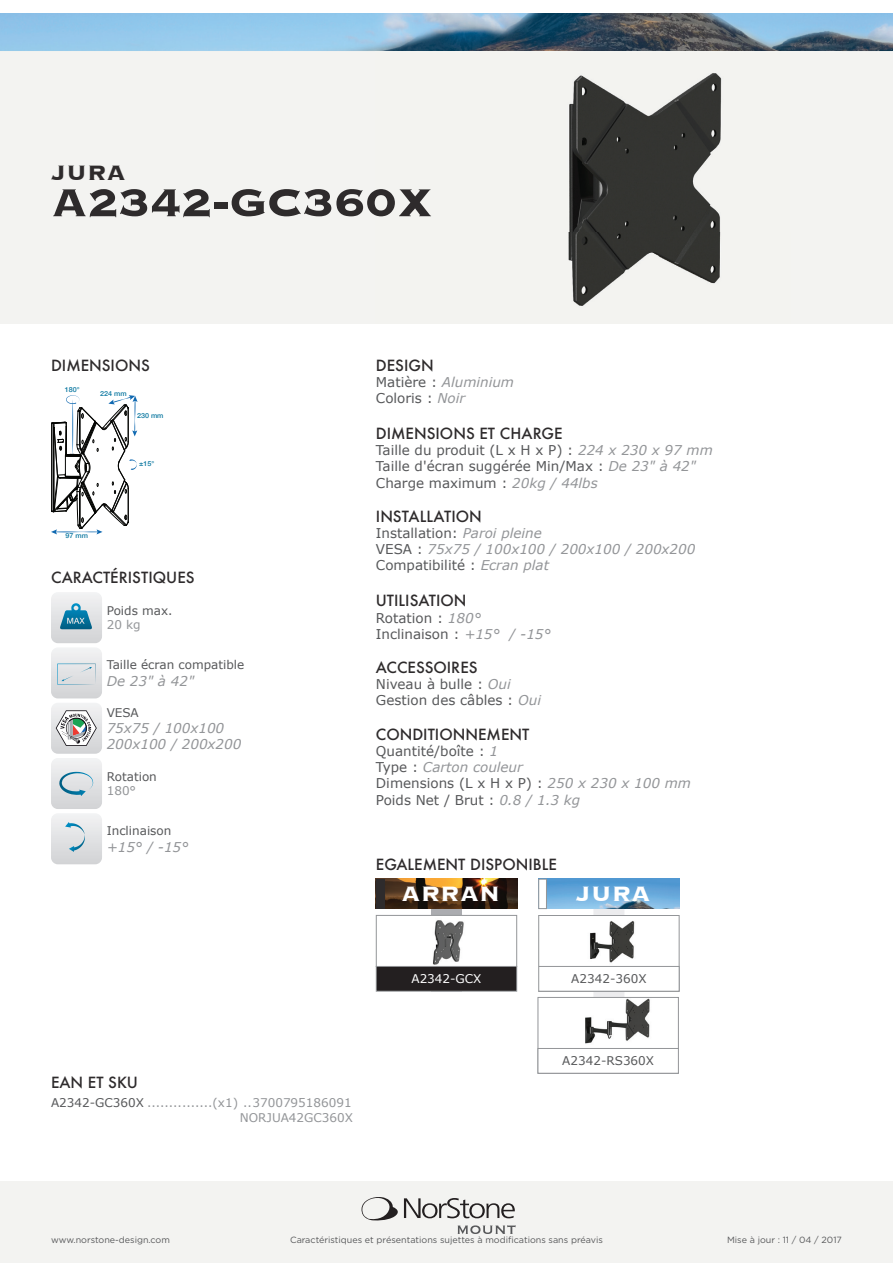
<style>
.page{position:relative;width:893px;height:1263px;background:#fff}
.page>*{position:absolute;margin:0;border:0;box-sizing:border-box;transform-origin:0 0}
.t1{font:700 51px "Copperplate";color:#2e2b2c}
.t2{font:700 27px "Copperplate";color:#fff}
.t3{font:700 27px "Copperplate";color:#2e2b2c}
.t4{font:500 15px "Futura";color:#2e2b2c}
.t5{font:13.5px/16.2px "Verdana";color:#57585a}
.t6{font:italic 13.5px/16.2px "Verdana";color:#939598}
.t7{font:12px "Verdana";color:#57585a}
.t8{font:12px "Verdana";color:#939598}
.t9{font:12px "Verdana";color:#fff}
.t10{font:9px "Gotham";color:#57585a}
.t11{font:500 6.9px "Helvetica Neue";color:#0c78a1;scale:1.04 1}
.s1{font-style:italic;color:#939598}
.s2{font-style:normal;color:#57585a}
.s3{color:#57585a}
</style>
<div class="page">
<div style="left:0;top:1182px;width:893px;height:81px;background:#f3f3f1"></div>
<div style="left:0;top:51px;width:893px;height:272px;background:#f3f3f1"></div>
<svg style="left:593px;top:909px;width:31px;height:88px"></svg>
<img style="left:0;top:13px;width:893px;height:38px">
<svg style="left:51px;top:592px;width:51px;height:272px"></svg>
<svg style="left:51px;top:395px;width:87px;height:139px"></svg>
<img style="left:547px;top:879px;width:132px;height:30px">
<div style="left:538px;top:879px;width:9px;height:30px;background:#fff;border:1px solid #939598"></div>
<img style="left:568px;top:73px;width:154px;height:233px">
<svg style="left:361px;top:1197px;width:155px;height:37px"></svg>
<img style="left:585px;top:999px;width:65px;height:45px">
<div style="left:538px;top:997px;width:141px;height:76px;border:1px solid #939598"></div>
<img style="left:590px;top:917px;width:45px;height:49px">
<div style="left:538px;top:915px;width:141px;height:77px;border:1px solid #939598"></div>
<svg style="left:431px;top:908px;width:31px;height:84px"></svg>
<img style="left:384px;top:879px;width:133px;height:29px">
<div style="left:376px;top:879px;width:8px;height:29px;background:#2e2b2c"></div>
<img style="left:431px;top:917px;width:33px;height:48px">
<div style="left:376px;top:915px;width:141px;height:52px;border:1px solid #939598"></div>
<div style="left:376px;top:966px;width:141px;height:25px;background:#231f20"></div>
<div style="left:376px;top:966px;width:141px;height:25px;border:1px solid #939598"></div>
<div style="left:539px;top:966px;width:140px;height:25px;background:#fff"></div>
<div style="left:538px;top:966px;width:141px;height:25px;border:1px solid #939598"></div>
<div style="left:538px;top:1048px;width:141px;height:25px;border:1px solid #939598"></div>
<h2 class="t3" style="left:51px;top:155px;width:77px">JURA</h2>
<h1 class="t1" style="left:51px;top:169px;width:384px">A2342-GC360X</h1>
<p class="t4" style="left:51px;top:355px;width:100px">DIMENSIONS</p>
<p class="t11" style="left:65px;top:384px;width:16px">180°</p>
<p class="t11" style="left:100px;top:388px;width:27px">224 mm</p>
<p class="t11" style="left:137px;top:410px;width:27px">230 mm</p>
<p class="t11" style="left:139px;top:458px;width:16px">±15°</p>
<p class="t11" style="left:66px;top:530px;width:23px">97 mm</p>
<p class="t4" style="left:51px;top:567px;width:145px">CARACTÉRISTIQUES</p>
<p class="t7" style="left:107px;top:603px;width:67px">Poids max.</p>
<p class="t8" style="left:107px;top:617px;width:36px">20 kg</p>
<p class="t7" style="left:107px;top:657px;width:139px">Taille écran compatible</p>
<p class="t6" style="left:107px;top:673px;width:89px">De 23" à 42"</p>
<p class="t7" style="left:107px;top:705px;width:34px">VESA</p>
<p class="t6" style="left:107px;top:720px;width:136px">75x75 / 100x100<br>200x100 / 200x200</p>
<p class="t7" style="left:107px;top:769px;width:52px">Rotation</p>
<p class="t8" style="left:107px;top:783px;width:31px">180°</p>
<p class="t7" style="left:107px;top:823px;width:66px">Inclinaison</p>
<p class="t6" style="left:107px;top:839px;width:83px">+15° / -15°</p>
<p class="t4" style="left:376px;top:355px;width:59px">DESIGN</p>
<p class="t5" style="left:376px;top:374px;width:140px">Matière : <span class="s1">Aluminium<br></span>Coloris : <span class="s1">Noir</span></p>
<p class="t4" style="left:376px;top:423px;width:188px">DIMENSIONS ET CHARGE</p>
<p class="t5" style="left:376px;top:442px;width:338px">Taille du produit (L x H x P) : <span class="s1">224 x 230 x 97 mm<br></span>Taille d'écran suggérée Min/Max : <span class="s1">De 23" à 42"<br></span>Charge maximum : <span class="s1">20kg / 44lbs</span></p>
<p class="t4" style="left:376px;top:506px;width:107px">INSTALLATION</p>
<p class="t6" style="left:376px;top:525px;width:321px"><span class="s2">Installation:</span> Paroi pleine<br><span class="s2">VESA :</span> 75x75 / 100x100 / 200x100 / 200x200<br><span class="s2">Compatibilité :</span> Ecran plat</p>
<p class="t4" style="left:376px;top:591px;width:92px">UTILISATION</p>
<p class="t5" style="left:376px;top:610px;width:176px">Rotation : <span class="s1">180°<br></span>Inclinaison : <span class="s1">+15° / -15°</span></p>
<p class="t4" style="left:376px;top:657px;width:103px">ACCESSOIRES</p>
<p class="t5" style="left:376px;top:676px;width:167px">Niveau à bulle : <span class="s1">Oui<br></span>Gestion des câbles : <span class="s1">Oui</span></p>
<p class="t4" style="left:376px;top:724px;width:155px">CONDITIONNEMENT</p>
<p class="t5" style="left:376px;top:743px;width:317px">Quantité/boîte : <span class="s1">1<br></span>Type : <span class="s1">Carton couleur<br></span>Dimensions (L x H x P) : <span class="s1">250 x 230 x 100 mm<br></span>Poids Net / Brut : <span class="s1">0.8 / 1.3 kg</span></p>
<p class="t4" style="left:376px;top:854px;width:182px">EGALEMENT DISPONIBLE</p>
<h2 class="t2" style="left:401px;top:876px;width:100px">ARRAN</h2>
<h2 class="t2" style="left:576px;top:876px;width:77px">JURA</h2>
<p class="t4" style="left:51px;top:1072px;width:88px">EAN ET SKU</p>
<p class="t8" style="left:51px;top:1095px;width:302px"><span class="s3">A2342-GC360X</span> ...............(x1) ..3700795186091</p>
<p class="t9" style="left:411px;top:971px;width:72px">A2342-GCX</p>
<p class="t7" style="left:571px;top:971px;width:77px">A2342-360X</p>
<p class="t7" style="left:562px;top:1053px;width:93px">A2342-RS360X</p>
<p class="t10" style="left:51px;top:1233px;width:120px">www.norstone-design.com</p>
<p class="t10" style="left:290px;top:1233px;width:314px">Caractéristiques et présentations sujettes à modifications sans préavis</p>
<p class="t10" style="left:727px;top:1233px;width:116px">Mise à jour : 11 / 04 / 2017</p>
</div>
